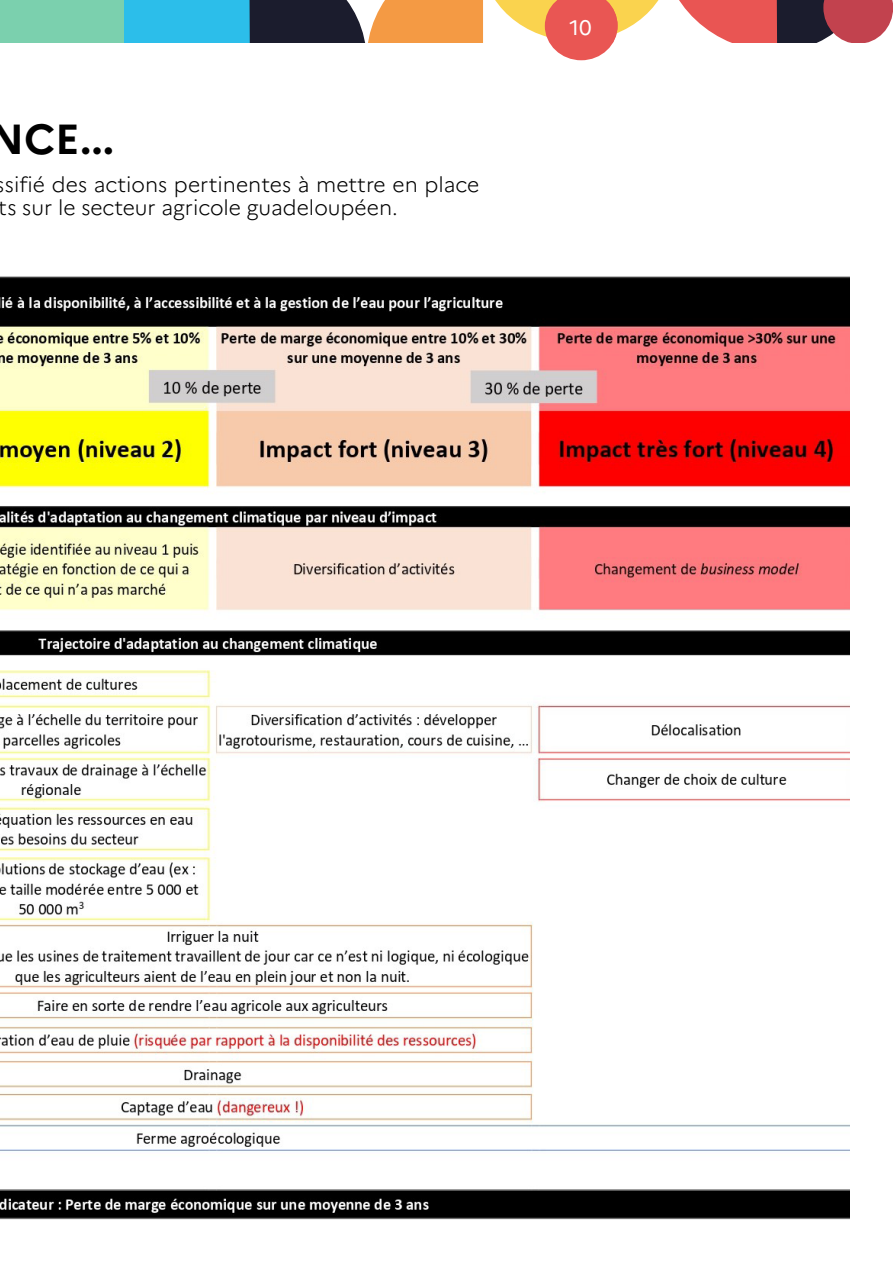
<style>
.page{position:relative;width:893px;height:1263px;background:#fff}
.page>*{position:absolute;margin:0;border:0;box-sizing:border-box;transform-origin:0 0}
.t1{font:700 42px "Marianne";color:#000}
.t2{font:300 21px/22.5px "Marianne";color:#000}
.t3{font:21px "Marianne";color:#fff}
</style>
<div class="page">
<div style="left:0;top:0;width:124px;height:43px;background:#7bd0ae"></div>
<div style="left:124px;top:0;width:127px;height:43px;background:#2cbeea"></div>
<svg style="left:249px;top:0;width:644px;height:60px"></svg>
<img style="left:0;top:276px;width:850px;height:944px">
<h1 class="t1" style="left:-11px;top:113px;width:127px">NCE...</h1>
<p class="t2" style="left:-4px;top:173px;width:485px">ssifié des actions pertinentes à mettre en place ts sur le secteur agricole guadeloupéen.</p>
<p class="t3" style="left:570px;top:15px;width:24px">10</p>
</div>
